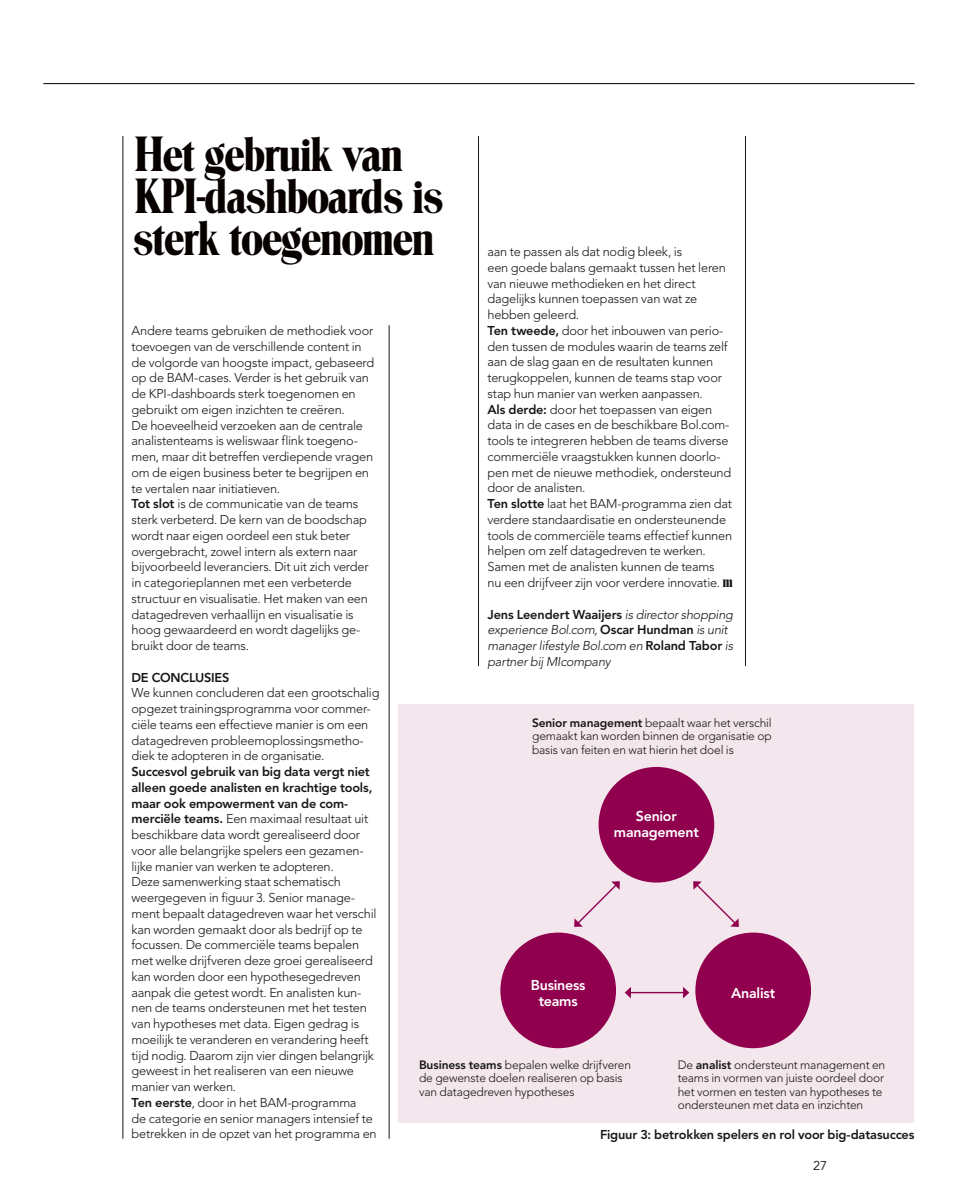
<style>
.page{position:relative;width:957px;height:1191px;background:#fff}
.page>*{position:absolute;margin:0;border:0;box-sizing:border-box;transform-origin:0 0}
.t1{font:42px/42px "Room Troover Roman";letter-spacing:-.05em;color:#070200}
.t2{font:800 14.25px/15.8px "Avenir LT";letter-spacing:-.015em;color:#fff;text-align:center}
.t3{font:300 12.75px/15.8px "Avenir LT";letter-spacing:-.015em;color:#181716}
.t4{font:800 12.75px "Avenir LT";letter-spacing:-.015em;color:#181716}
.t5{font:italic 300 12.75px/15.8px "Avenir LT Std";letter-spacing:-.02em;color:#181716}
.t6{font:12.75px "Avenir LT";color:#181716}
.t7{font:300 12px/13.5px "Avenir LT";letter-spacing:-.01em;color:#181716}
.s1{font-weight:800}
.s2{font-family:"Room Troover Roman";font-weight:400;font-size:13.5px}
.s3{font-family:"Avenir LT Std";font-weight:300;font-style:italic}
.s4{font-family:"Avenir LT";font-weight:800;font-style:normal}
</style>
<div class="page">
<hr style="left:43px;top:83px;width:871px;height:1px;background:#181716">
<hr style="left:122px;top:136px;width:1px;height:1002px;background:#181716">
<hr style="left:389px;top:325px;width:1px;height:813px;background:#181716">
<hr style="left:478px;top:136px;width:1px;height:530px;background:#181716">
<hr style="left:745px;top:136px;width:1px;height:530px;background:#181716">
<div style="left:398px;top:704px;width:516px;height:418px;background:#f3e6ec"></div>
<div style="left:598px;top:767px;width:116px;height:115px;background:#91004e;border-radius:50%"></div>
<div style="left:500px;top:932px;width:116px;height:116px;background:#91004e;border-radius:50%"></div>
<div style="left:695px;top:932px;width:116px;height:116px;background:#91004e;border-radius:50%"></div>
<hr style="left:630px;top:992px;width:54px;height:1px;background:#91004e">
<svg style="left:625px;top:987px;width:6px;height:11px"></svg>
<svg style="left:683px;top:987px;width:6px;height:11px"></svg>
<svg style="left:693px;top:881px;width:46px;height:46px"></svg>
<svg style="left:574px;top:881px;width:46px;height:46px"></svg>
<h1 class="t1" style="left:133px;top:133px;width:313px">Het gebruik van<br>KPI-dashboards is sterk toegenomen</h1>
<p class="t3" style="left:487px;top:244px;width:247px">aan te passen als dat nodig bleek, is<br>een goede balans gemaakt tussen het leren van nieuwe methodieken en het direct dagelijks kunnen toepassen van wat ze hebben geleerd.<br><span class="s1">Ten tweede,</span> door het inbouwen van perio&shy;den tussen de modules waarin de teams zelf aan de slag gaan en de resultaten kunnen terugkoppelen, kunnen de teams stap voor stap hun manier van werken aanpassen.<br><span class="s1">Als derde:</span> door het toepassen van eigen data in de cases en de beschikbare Bol.com&shy;tools te integreren hebben de teams diverse commerciële vraagstukken kunnen doorlo&shy;pen met de nieuwe methodiek, ondersteund door de analisten.<br><span class="s1">Ten slotte</span> laat het BAM-programma zien dat verdere standaardisatie en ondersteunende tools de commerciële teams effectief kunnen helpen om zelf datagedreven te werken.<br>Samen met de analisten kunnen de teams<br>nu een drijfveer zijn voor verdere innovatie. <span class="s2">m</span></p>
<p class="t4" style="left:487px;top:607px;width:247px">Jens Leendert Waaijers <span class="s3">is director shopping</span></p>
<p class="t5" style="left:487px;top:622px;width:247px">experience Bol.com, <span class="s4">Oscar Hundman</span> is unit manager lifestyle Bol.com en <span class="s4">Roland Tabor</span> is partner bij MIcompany</p>
<p class="t3" style="left:131px;top:323px;width:244px">Andere teams gebruiken de methodiek voor toevoegen van de verschillende content in de volgorde van hoogste impact, gebaseerd op de BAM-cases. Verder is het gebruik van de KPI-dashboards sterk toegenomen en gebruikt om eigen inzichten te creëren.<br>De hoeveelheid verzoeken aan de centrale analistenteams is weliswaar flink toegeno&shy;men, maar dit betreffen verdiepende vragen om de eigen business beter te begrijpen en te vertalen naar initiatieven.<br><span class="s1">Tot slot</span> is de communicatie van de teams sterk verbeterd. De kern van de boodschap wordt naar eigen oordeel een stuk beter overgebracht, zowel intern als extern naar bijvoorbeeld leveranciers. Dit uit zich verder in categorieplannen met een verbeterde structuur en visualisatie. Het maken van een datagedreven verhaallijn en visualisatie is hoog gewaardeerd en wordt dagelijks ge&shy;bruikt door de teams.</p>
<p class="t4" style="left:131px;top:669px;width:99px">DE CONCLUSIES</p>
<p class="t3" style="left:131px;top:685px;width:249px">We kunnen concluderen dat een grootschalig opgezet trainingsprogramma voor commer&shy;ciële teams een effectieve manier is om een datagedreven probleemoplossingsmetho&shy;diek te adopteren in de organisatie.</p>
<p class="t3" style="left:131px;top:764px;width:247px"><span class="s1">Succesvol gebruik van big data vergt niet alleen goede analisten en krachtige tools, maar ook empowerment van de com&shy;merciële teams.</span> Een maximaal resultaat uit beschikbare data wordt gerealiseerd door voor alle belangrijke spelers een gezamen&shy;lijke manier van werken te adopteren.<br>Deze samenwerking staat schematisch weergegeven in figuur 3. Senior manage&shy;ment bepaalt datagedreven waar het verschil kan worden gemaakt door als bedrijf op te focussen. De commerciële teams bepalen met welke drijfveren deze groei gerealiseerd kan worden door een hypothesegedreven aanpak die getest wordt. En analisten kun&shy;nen de teams ondersteunen met het testen van hypotheses met data. Eigen gedrag is moeilijk te veranderen en verandering heeft tijd nodig. Daarom zijn vier dingen belangrijk geweest in het realiseren van een nieuwe manier van werken.<br><span class="s1">Ten eerste</span>, door in het BAM-programma<br>de categorie en senior managers intensief te betrekken in de opzet van het programma en</p>
<p class="t7" style="left:532px;top:715px;width:241px;text-align:justify"><span class="s1">Senior management</span> bepaalt waar het verschil gemaakt kan worden binnen de organisatie op basis van feiten en wat hierin het doel is</p>
<p class="t2" style="left:614px;top:808px;width:87px">Senior management</p>
<p class="t2" style="left:531px;top:977px;width:56px">Business teams</p>
<p class="t2" style="left:731px;top:985px;width:46px">Analist</p>
<p class="t7" style="left:419px;top:1058px;width:214px"><span class="s1">Business teams</span> bepalen welke drijfveren de gewenste doelen realiseren op basis van datagedreven hypotheses</p>
<p class="t7" style="left:677px;top:1058px;width:209px">De <span class="s1">analist</span> ondersteunt management en teams in vormen van juiste oordeel door het vormen en testen van hypotheses te ondersteunen met data en inzichten</p>
<p class="t4" style="left:600px;top:1126px;width:316px">Figuur 3: betrokken spelers en rol voor big-datasucces</p>
<p class="t6" style="left:813px;top:1158px;width:16px">27</p>
</div>
